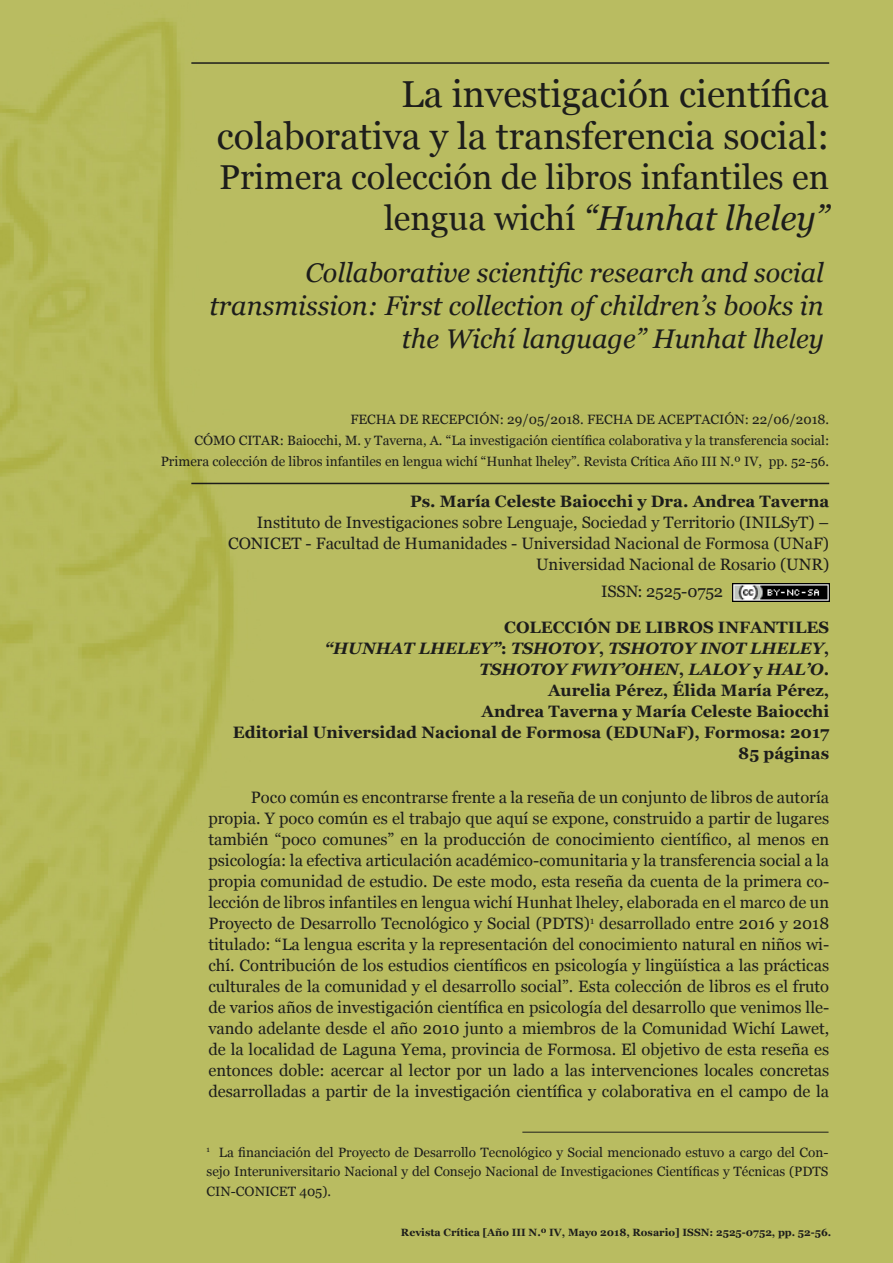
<style>
.page{position:relative;width:893px;height:1263px;background:#fff}
.page>*{position:absolute;margin:0;border:0;box-sizing:border-box;transform-origin:0 0}
.t1{font:37.5px/42px "Georgia";color:#1d1d1b;text-align:right}
.t2{font:34.5px/40.5px "Georgia";color:#1d1d1b;text-align:right}
.t3{font:italic 27px/33px "Georgia";color:#1d1d1b;text-align:right}
.t4{font:16.5px/21px "Georgia";color:#1d1d1b;text-align:justify}
.t5{font:700 16.5px "Georgia";color:#1d1d1b}
.t6{font:italic 700 16.5px "Georgia";color:#1d1d1b}
.t7{font:13.5px/19.5px "Georgia";color:#1d1d1b;text-align:justify}
.t8{font:700 10.5px "Georgia";color:#1d1d1b}
.s1{font-style:italic}
.s2{font-style:normal}
</style>
<div class="page">
<img style="left:0;top:0;width:893px;height:1263px">
<hr style="left:191px;top:483px;width:638px;height:1px;background:#1d1d1b">
<hr style="left:191px;top:62px;width:638px;height:2px;background:#1d1d1b">
<hr style="left:522px;top:1132px;width:306px;height:1px;background:#1d1d1b">
<img style="left:733px;top:583px;width:96px;height:18px">
<p class="t1" style="left:217px;top:74px;width:614px">La investigación científica colaborativa y la transferencia social:</p>
<p class="t2" style="left:219px;top:158px;width:612px">Primera colección de libros infantiles en lengua wichí <span class="s1">“Hunhat lheley”</span></p>
<p class="t3" style="left:209px;top:256px;width:616px">Collaborative scientific research and social transmission: First collection of children’s books in the Wichí language” Hunhat lheley</p>
<p class="t7" style="left:350px;top:409px;width:480px">FECHA DE RECEPCIÓN: 29/05/2018. FECHA DE ACEPTACIÓN: 22/06/2018.</p>
<p class="t7" style="left:161px;top:430px;width:670px;line-height:21px;text-align:right">CÓMO CITAR: Baiocchi, M. y Taverna, A. “La investigación científica colaborativa y la transferencia social:<br>Primera colección de libros infantiles en lengua wichí “Hunhat lheley”. Revista Crítica Año III N.º IV, pp. 52-56.</p>
<p class="t5" style="left:410px;top:490px;width:421px">Ps. María Celeste Baiocchi y Dra. Andrea Taverna</p>
<p class="t4" style="left:228px;top:512px;width:602px;text-align:right">Instituto de Investigaciones sobre Lenguaje, Sociedad y Territorio (INILSyT) –<br>CONICET - Facultad de Humanidades - Universidad Nacional de Formosa (UNaF)</p>
<p class="t4" style="left:536px;top:554px;width:295px">Universidad Nacional de Rosario (UNR)</p>
<p class="t4" style="left:601px;top:581px;width:123px">ISSN: 2525-0752</p>
<p class="t5" style="left:504px;top:617px;width:326px">COLECCIÓN DE LIBROS INFANTILES</p>
<p class="t6" style="left:325px;top:638px;width:506px">“HUNHAT LHELEY”<span class="s2">:</span> TSHOTOY<span class="s2">,</span> TSHOTOY INOT LHELEY<span class="s2">,</span></p>
<p class="t6" style="left:479px;top:659px;width:351px">TSHOTOY FWIY’OHEN<span class="s2">,</span> LALOY <span class="s2">y</span> HAL’O<span class="s2">.</span></p>
<p class="t5" style="left:548px;top:680px;width:283px">Aurelia Pérez, Élida María Pérez,</p>
<p class="t5" style="left:482px;top:701px;width:349px">Andrea Taverna y María Celeste Baiocchi</p>
<p class="t5" style="left:233px;top:722px;width:598px">Editorial Universidad Nacional de Formosa (EDUNaF), Formosa: 2017</p>
<p class="t5" style="left:738px;top:743px;width:92px">85 páginas</p>
<p class="t4" style="left:208px;top:788px;width:622px;text-indent:43px">Poco común es encontrarse frente a la reseña de un conjunto de libros de autoría propia. Y poco común es el trabajo que aquí se expone, construido a partir de lugares también “poco comunes” en la producción de conocimiento científico, al menos en psicología: la efectiva articulación académico-comunitaria y la transferencia social a la propia comunidad de estudio. De este modo, esta reseña da cuenta de la primera co&shy;lección de libros infantiles en lengua wichí Hunhat lheley, elaborada en el marco de un Proyecto de Desarrollo Tecnológico y Social (PDTS)<sup>1</sup> desarrollado entre 2016 y 2018 titulado: “La lengua escrita y la representación del conocimiento natural en niños wi&shy;chí. Contribución de los estudios científicos en psicología y lingüística a las prácticas culturales de la comunidad y el desarrollo social”. Esta colección de libros es el fruto de varios años de investigación científica en psicología del desarrollo que venimos lle&shy;vando adelante desde el año 2010 junto a miembros de la Comunidad Wichí Lawet, de la localidad de Laguna Yema, provincia de Formosa. El objetivo de esta reseña es entonces doble: acercar al lector por un lado a las intervenciones locales concretas desarrolladas a partir de la investigación científica y colaborativa en el campo de la</p>
<p class="t7" style="left:207px;top:1143px;width:623px"><sup>1</sup> La financiación del Proyecto de Desarrollo Tecnológico y Social mencionado estuvo a cargo del Con&shy;sejo Interuniversitario Nacional y del Consejo Nacional de Investigaciones Científicas y Técnicas (PDTS CIN-CONICET 405).</p>
<p class="t8" style="left:401px;top:1225px;width:432px">Revista Crítica [Año III N.º IV, Mayo 2018, Rosario] ISSN: 2525-0752, pp. 52-56.</p>
</div>
